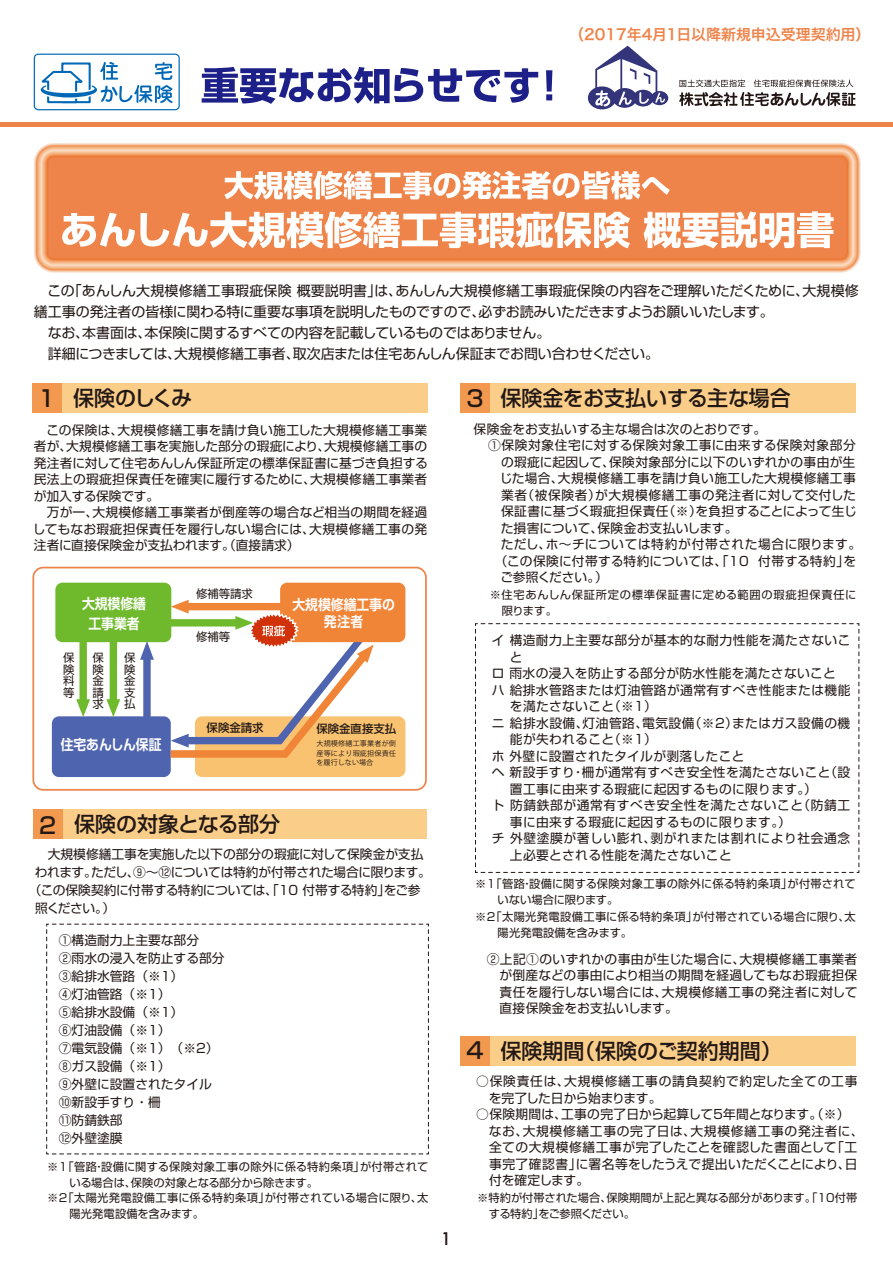
<style>
.page{position:relative;width:893px;height:1263px;background:#fff}
.page>*{position:absolute;margin:0;border:0;box-sizing:border-box;transform-origin:0 0}
.t1{font:500 22.5px "Shin Go Pro";color:#221815}
.t2{font:500 21px "Shin Go Pro";color:#221815}
.t3{font:500 16.95px "Futura";color:#221815}
.t4{font:15px "Hira Kaku Pro W6";color:#ef844a}
.t5{font:700 14.25px/19.4px "Shin Go Pro De";color:#fff;text-align:center;scale:.9 1}
.t6{font:13.95px/21px "Shin Go Pro";letter-spacing:-.01em;color:#221815}
.t7{font:12.75px/16.5px "Shin Go Pro";letter-spacing:.025em;color:#221815}
.t8{font:12.75px/18px "Shin Go Pro";color:#221815}
.t9{font:12.75px "Shin Go Pro";letter-spacing:.045em;color:#221815}
.t10{font:12.75px/16.5px "Shin Go Pro";letter-spacing:.05em;color:#221815}
.t11{font:12.75px "Shin Go Pro";letter-spacing:-.03em;color:#221815}
.t12{font:12.75px "Shin Go Pro";letter-spacing:-.01em;color:#221815}
.t13{font:12.75px "Shin Go Pro";letter-spacing:.005em;color:#221815}
.t14{font:12.75px "Shin Go Pro";letter-spacing:-.025em;color:#221815}
.t15{font:11.4px/11.4px "Shin Go Pro";color:#221815;text-align:justify}
.t16{font:500 11.4px "Shin Go Pro";color:#221815}
.t17{font:11.25px/16.5px "Shin Go Pro";letter-spacing:.01em;color:#221815}
.t18{font:11.25px "Shin Go Pro";letter-spacing:.035em;color:#221815}
.t19{font:11.25px/16.5px "Shin Go Pro";letter-spacing:.065em;color:#221815}
.t20{font:11.25px "Shin Go Pro";letter-spacing:-.035em;color:#221815}
.t21{font:11.25px "Shin Go Pro";letter-spacing:-.025em;color:#221815}
.t22{font:7.2px/9.3px "Koz Go Pr 6 N";letter-spacing:.02em;color:#221815;text-align:justify}
</style>
<div class="page">
<hr style="left:0;top:123px;width:893px;height:4px;background:#ef844a">
<div style="left:34px;top:54px;width:146px;height:56px;border:1px solid #0068b7;border-radius:4px"></div>
<svg style="left:40px;top:62px;width:133px;height:42px"></svg>
<svg style="left:202px;top:67px;width:336px;height:37px"></svg>
<svg style="left:546px;top:70px;width:6px;height:30px"></svg>
<svg style="left:588px;top:46px;width:80px;height:63px"></svg>
<svg style="left:679px;top:80px;width:177px;height:26px"></svg>
<div style="left:41px;top:151px;width:812px;height:114px;background:#ef844a;border-radius:13px"></div>
<div style="left:34px;top:143px;width:827px;height:130px;border:15px solid #ea691d;border-radius:13px"></div>
<div style="left:35px;top:144px;width:825px;height:128px;border:13px solid #ea691d;border-radius:13px"></div>
<div style="left:36px;top:145px;width:822px;height:125px;border:10px solid #f09252;border-radius:13px"></div>
<div style="left:37px;top:146px;width:820px;height:123px;border:8px solid #f3a66f;border-radius:13px"></div>
<div style="left:38px;top:148px;width:818px;height:120px;border:6px solid #f6ba8c;border-radius:13px"></div>
<div style="left:39px;top:149px;width:816px;height:118px;border:4px solid #f8c9a4;border-radius:13px"></div>
<div style="left:41px;top:150px;width:813px;height:116px;border:2px solid #fbdcc2;border-radius:13px"></div>
<svg style="left:224px;top:171px;width:446px;height:29px"></svg>
<svg style="left:62px;top:212px;width:568px;height:36px"></svg>
<svg style="left:644px;top:211px;width:190px;height:37px"></svg>
<div style="left:32px;top:383px;width:395px;height:29px;background:#facd89"></div>
<div style="left:32px;top:383px;width:29px;height:29px;background:#f3994f"></div>
<div style="left:460px;top:383px;width:396px;height:29px;background:#facd89"></div>
<div style="left:460px;top:383px;width:30px;height:29px;background:#f3994f"></div>
<div style="left:32px;top:567px;width:395px;height:224px;border:2px solid #ef844a;border-radius:10px"></div>
<div style="left:33px;top:809px;width:393px;height:29px;background:#facd89"></div>
<div style="left:33px;top:809px;width:30px;height:29px;background:#f3994f"></div>
<svg style="left:46px;top:924px;width:383px;height:231px"></svg>
<div style="left:460px;top:1036px;width:396px;height:29px;background:#facd89"></div>
<div style="left:460px;top:1036px;width:30px;height:29px;background:#f3994f"></div>
<svg style="left:475px;top:623px;width:385px;height:250px"></svg>
<div style="left:195px;top:716px;width:210px;height:61px;background:#f9c270;border-radius:7px"></div>
<div style="left:55px;top:583px;width:116px;height:59px;background:#6fba2c;border-radius:7px"></div>
<div style="left:52px;top:716px;width:119px;height:61px;background:#4f64ae;border-radius:7px"></div>
<svg style="left:76px;top:642px;width:14px;height:75px"></svg>
<div style="left:280px;top:583px;width:125px;height:59px;background:#f08437;border-radius:7px"></div>
<svg style="left:106px;top:600px;width:268px;height:158px"></svg>
<p class="t4" style="left:569px;top:21px;width:303px">（2017年4月1日以降新規申込受理契約用）</p>
<p class="t6" style="left:34px;top:278px;width:826px">　この「あんしん大規模修繕工事瑕疵保険 概要説明書」は、あんしん大規模修繕工事瑕疵保険の内容をご理解いただくために、大規模修繕工事の発注者の皆様に関わる特に重要な事項を説明したものですので、必ずお読みいただきますようお願いいたします。<br>　なお、本書面は、本保険に関するすべての内容を記載しているものではありません。<br>　詳細につきましては、大規模修繕工事者、取次店または住宅あんしん保証までお問い合わせください。</p>
<p class="t1" style="left:38px;top:380px;width:19px">1</p>
<p class="t2" style="left:73px;top:381px;width:121px">保険のしくみ</p>
<p class="t1" style="left:467px;top:380px;width:19px">3</p>
<p class="t2" style="left:500px;top:381px;width:292px">保険金をお支払いする主な場合</p>
<p class="t7" style="left:33px;top:420px;width:397px">　この保険は、大規模修繕工事を請け負い施工した大規模修繕工事業者が、大規模修繕工事を実施した部分の瑕疵により、大規模修繕工事の発注者に対して住宅あんしん保証所定の標準保証書に基づき負担する民法上の瑕疵担保責任を確実に履行するために、大規模修繕工事業者が加入する保険です。<br>　万が一、大規模修繕工事業者が倒産等の場合など相当の期間を経過してもなお瑕疵担保責任を履行しない場合には、大規模修繕工事の発注者に直接保険金が支払われます。（直接請求）</p>
<p class="t7" style="left:461px;top:419px;width:307px">　保険金をお支払いする主な場合は次のとおりです。</p>
<p class="t9" style="left:488px;top:435px;width:369px">①保険対象住宅に対する保険対象工事に由来する保険対象部分</p>
<p class="t7" style="left:501px;top:452px;width:356px">の瑕疵に起因して、保険対象部分に以下のいずれかの事由が生</p>
<p class="t7" style="left:500px;top:468px;width:357px">じた場合、大規模修繕工事を請け負い施工した大規模修繕工事</p>
<p class="t10" style="left:501px;top:485px;width:356px">業者（被保険者）が大規模修繕工事の発注者に対して交付した</p>
<p class="t13" style="left:501px;top:501px;width:357px">保証書に基づく瑕疵担保責任（※）を負担することによって生じ</p>
<p class="t7" style="left:501px;top:518px;width:238px">た損害について、保険金お支払いします。</p>
<p class="t7" style="left:501px;top:534px;width:362px">ただし、ホ～チについては特約が付帯された場合に限ります。</p>
<p class="t7" style="left:495px;top:551px;width:363px">（この保険に付帯する特約については、「10 付帯する特約」を</p>
<p class="t14" style="left:500px;top:567px;width:109px">ご参照ください。）</p>
<p class="t19" style="left:502px;top:585px;width:356px;text-indent:-12px">※住宅あんしん保証所定の標準保証書に定める範囲の瑕疵担保責任に限ります。</p>
<p class="t15" style="left:196px;top:587px;width:58px">修補等請求</p>
<p class="t5" style="left:82px;top:592px;width:73px">大規模修繕工事業者</p>
<p class="t5" style="left:292px;top:595px;width:116px;line-height:17.1px">大規模修繕工事の発注者</p>
<p class="t15" style="left:196px;top:630px;width:36px">修補等</p>
<p class="t7" style="left:492px;top:630px;width:360px">イ 構造耐力上主要な部分が基本的な耐力性能を満たさないこ</p>
<p class="t7" style="left:510px;top:647px;width:14px">と</p>
<p class="t7" style="left:492px;top:663px;width:346px">ロ 雨水の浸入を防止する部分が防水性能を満たさないこと</p>
<p class="t7" style="left:492px;top:680px;width:360px">ハ 給排水管路または灯油管路が通常有すべき性能または機能</p>
<p class="t7" style="left:510px;top:696px;width:149px">を満たさないこと（※1）</p>
<p class="t7" style="left:492px;top:713px;width:360px">ニ 給排水設備、灯油管路、電気設備（※2）またはガス設備の機</p>
<p class="t7" style="left:510px;top:729px;width:149px">能が失われること（※1）</p>
<p class="t7" style="left:492px;top:746px;width:254px">ホ 外壁に設置されたタイルが剥落したこと</p>
<p class="t7" style="left:492px;top:762px;width:360px">ヘ 新設手すり・柵が通常有すべき安全性を満たさないこと（設</p>
<p class="t7" style="left:510px;top:779px;width:308px">置工事に由来する瑕疵に起因するものに限ります。）</p>
<p class="t9" style="left:492px;top:795px;width:360px">ト 防錆鉄部が通常有すべき安全性を満たさないこと（防錆工</p>
<p class="t7" style="left:510px;top:812px;width:282px">事に由来する瑕疵に起因するものに限ります。）</p>
<p class="t9" style="left:492px;top:828px;width:360px">チ 外壁塗膜が著しい膨れ、剥がれまたは割れにより社会通念</p>
<p class="t7" style="left:510px;top:845px;width:223px">上必要とされる性能を満たさないこと</p>
<p class="t15" style="left:63px;top:651px;width:13px">保険料等</p>
<p class="t15" style="left:92px;top:651px;width:13px">保険金請求</p>
<p class="t15" style="left:124px;top:651px;width:13px">保険金支払</p>
<p class="t16" style="left:207px;top:718px;width:58px">保険金請求</p>
<p class="t16" style="left:316px;top:720px;width:81px">保険金直接支払</p>
<p class="t22" style="left:316px;top:739px;width:81px">大規模修繕工事業者が倒産等により瑕疵担保責任を履行しない場合</p>
<p class="t5" style="left:61px;top:733px;width:114px">住宅あんしん保証</p>
<p class="t2" style="left:74px;top:807px;width:207px">保険の対象となる部分</p>
<p class="t1" style="left:39px;top:806px;width:19px">2</p>
<p class="t8" style="left:35px;top:844px;width:390px">　大規模修繕工事を実施した以下の部分の瑕疵に対して保険金が支払</p>
<p class="t11" style="left:35px;top:862px;width:398px">われます。ただし、⑨～⑫については特約が付帯された場合に限ります。</p>
<p class="t12" style="left:29px;top:880px;width:393px">（この保険契約に付帯する特約については、「10 付帯する特約」をご参</p>
<p class="t7" style="left:35px;top:898px;width:82px">照ください。）</p>
<p class="t8" style="left:59px;top:930px;width:180px">①構造耐力上主要な部分　<br>②雨水の浸入を防止する部分　<br>③給排水管路（※1）　　<br>④灯油管路（※1）<br>⑤給排水設備（※1）　<br>⑥灯油設備（※1）<br>⑦電気設備（※1）（※2） 　<br>⑧ガス設備（※1）　<br>⑨外壁に設置されたタイル　⑩新設手すり・柵　<br>⑪防錆鉄部<br>⑫外壁塗膜</p>
<p class="t18" style="left:475px;top:874px;width:382px">※1「管路・設備に関する保険対象工事の除外に係る特約条項」が付帯されて</p>
<p class="t21" style="left:498px;top:891px;width:122px">いない場合に限ります。</p>
<p class="t17" style="left:475px;top:907px;width:382px">※2「太陽光発電設備工事に係る特約条項」が付帯されている場合に限り、太</p>
<p class="t17" style="left:498px;top:923px;width:136px">陽光発電設備を含みます。</p>
<p class="t7" style="left:499px;top:949px;width:360px;text-align:justify;text-indent:-13px">②上記①のいずれかの事由が生じた場合に、大規模修繕工事業者が倒産などの事由により相当の期間を経過してもなお瑕疵担保責任を履行しない場合には、大規模修繕工事の発注者に対して直接保険金をお支払いします。</p>
<p class="t2" style="left:500px;top:1034px;width:283px">保険期間（保険のご契約期間）</p>
<p class="t1" style="left:467px;top:1032px;width:19px">4</p>
<p class="t10" style="left:489px;top:1071px;width:370px;text-indent:-12px">○保険責任は、大規模修繕工事の請負契約で約定した全ての工事を完了した日から始まります。</p>
<p class="t7" style="left:489px;top:1104px;width:376px;text-indent:-13px">○保険期間は、工事の完了日から起算して５年間となります。（※）なお、大規模修繕工事の完了日は、大規模修繕工事の発注者に、全ての大規模修繕工事が完了したことを確認した書面として「工事完了確認書」に署名等をしたうえで提出いただくことにより、日付を確定します。</p>
<p class="t17" style="left:489px;top:1188px;width:370px;text-indent:-12px">※特約が付帯された場合、保険期間が上記と異なる部分があります。「10付帯する特約」をご参照ください。</p>
<p class="t18" style="left:47px;top:1157px;width:383px">※1「管路・設備に関する保険対象工事の除外に係る特約条項」が付帯されて</p>
<p class="t20" style="left:70px;top:1173px;width:250px">いる場合は、保険の対象となる部分から除きます。</p>
<p class="t17" style="left:47px;top:1188px;width:383px">※2「太陽光発電設備工事に係る特約条項」が付帯されている場合に限り、太</p>
<p class="t17" style="left:70px;top:1204px;width:136px">陽光発電設備を含みます。</p>
<p class="t3" style="left:441px;top:1227px;width:12px">1</p>
</div>
